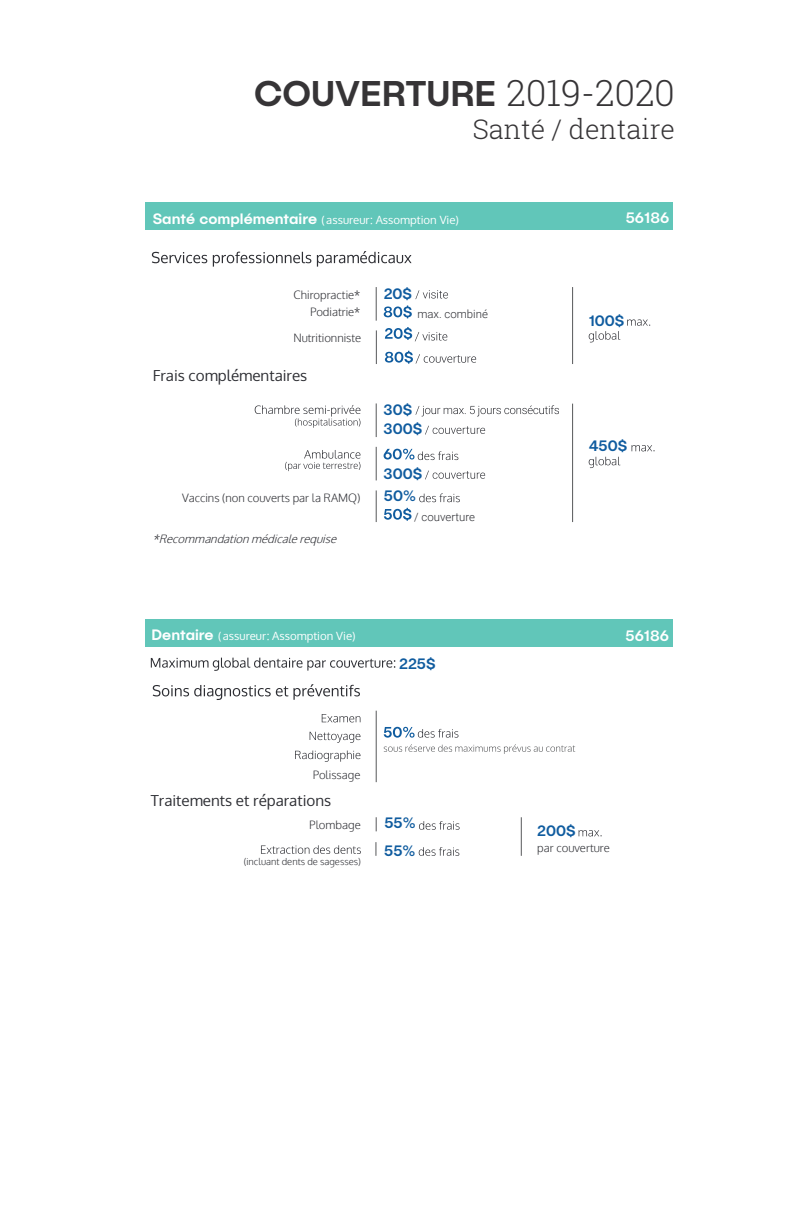
<style>
.page{position:relative;width:792px;height:1224px;background:#fff}
.page>*{position:absolute;margin:0;border:0;box-sizing:border-box;transform-origin:0 0}
.t1{font:500 36px "Publica Sans";color:#363436}
.t2{font:300 27px "Roboto Slab";color:#363436}
.t3{font:15.2px "Oxygen";color:#2d2e33}
.t4{font:500 15.2px "Publica Sans";color:#105c9f}
.t5{font:500 15.2px "Publica Sans";color:#fff}
.t6{font:300 11.4px "Oxygen";color:#2d2e33}
.t7{font:11.4px "Oxygen";color:#fff}
.t8{font:italic 300 11.4px "Oxygen";color:#2d2e33}
.t9{font:300 11.4px "Roboto";color:#2d2e33}
.t10{font:300 9.5px "Oxygen";color:#2d2e33}
.s1{font-family:"Roboto Slab";font-weight:300}
.s2{font-family:"Publica Sans";font-weight:500;font-size:15.2px}
</style>
<div class="page">
<div style="left:146px;top:202px;width:527px;height:27px;background:#61c6b9"></div>
<svg style="left:152px;top:251px;width:260px;height:16px"></svg>
<svg style="left:255px;top:405px;width:105px;height:23px"></svg>
<hr style="left:376px;top:287px;width:1px;height:34px;background:#57585a">
<hr style="left:376px;top:447px;width:1px;height:33px;background:#57585a">
<hr style="left:376px;top:403px;width:1px;height:34px;background:#57585a">
<svg style="left:415px;top:405px;width:144px;height:11px"></svg>
<svg style="left:425px;top:426px;width:60px;height:9px"></svg>
<svg style="left:384px;top:449px;width:74px;height:11px"></svg>
<svg style="left:425px;top:471px;width:60px;height:8px"></svg>
<svg style="left:285px;top:450px;width:75px;height:21px"></svg>
<svg style="left:415px;top:290px;width:33px;height:9px"></svg>
<svg style="left:384px;top:305px;width:28px;height:13px"></svg>
<svg style="left:419px;top:493px;width:41px;height:9px"></svg>
<svg style="left:384px;top:508px;width:28px;height:13px"></svg>
<hr style="left:376px;top:490px;width:1px;height:32px;background:#57585a">
<svg style="left:632px;top:445px;width:23px;height:6px"></svg>
<svg style="left:589px;top:457px;width:31px;height:11px"></svg>
<hr style="left:572px;top:404px;width:1px;height:118px;background:#57585a">
<hr style="left:376px;top:330px;width:1px;height:34px;background:#57585a">
<svg style="left:385px;top:327px;width:62px;height:14px"></svg>
<svg style="left:385px;top:351px;width:91px;height:13px"></svg>
<svg style="left:627px;top:319px;width:23px;height:7px"></svg>
<svg style="left:589px;top:331px;width:31px;height:11px"></svg>
<hr style="left:572px;top:287px;width:1px;height:77px;background:#57585a">
<svg style="left:153px;top:684px;width:207px;height:16px"></svg>
<svg style="left:322px;top:714px;width:38px;height:8px"></svg>
<svg style="left:310px;top:732px;width:50px;height:11px"></svg>
<svg style="left:295px;top:751px;width:65px;height:11px"></svg>
<hr style="left:376px;top:711px;width:1px;height:71px;background:#57585a">
<svg style="left:384px;top:727px;width:74px;height:11px"></svg>
<svg style="left:384px;top:744px;width:191px;height:10px"></svg>
<div style="left:146px;top:620px;width:527px;height:27px;background:#61c6b9"></div>
<svg style="left:151px;top:658px;width:244px;height:13px"></svg>
<svg style="left:375px;top:842px;width:1px;height:14px"></svg>
<svg style="left:419px;top:821px;width:41px;height:9px"></svg>
<svg style="left:376px;top:817px;width:1px;height:14px"></svg>
<svg style="left:261px;top:845px;width:100px;height:9px"></svg>
<svg style="left:419px;top:847px;width:40px;height:9px"></svg>
<svg style="left:579px;top:830px;width:23px;height:6px"></svg>
<hr style="left:521px;top:817px;width:1px;height:39px;background:#57585a">
<p class="t1" style="left:254px;top:70px;width:422px">COUVERTURE <span class="s1">2019-2020</span></p>
<p class="t2" style="left:473px;top:110px;width:204px">Santé / dentaire</p>
<p class="t7" style="left:153px;top:213px;width:308px"><span class="s2">Santé complémentaire</span> (assureur: Assomption Vie)</p>
<p class="t6" style="left:294px;top:288px;width:68px">Chiropractie*</p>
<p class="t6" style="left:310px;top:305px;width:52px">Podiatrie*</p>
<p class="t6" style="left:293px;top:331px;width:69px">Nutritionniste</p>
<p class="t3" style="left:153px;top:365px;width:156px">Frais complémentaires</p>
<p class="t6" style="left:182px;top:491px;width:180px">Vaccins (non couverts par la RAMQ)</p>
<p class="t8" style="left:153px;top:531px;width:189px">*Recommandationmédicalerequise</p>
<p class="t4" style="left:384px;top:284px;width:30px">20$</p>
<p class="t9" style="left:417px;top:306px;width:72px">max. combiné</p>
<p class="t4" style="left:384px;top:400px;width:30px">30$</p>
<p class="t4" style="left:384px;top:419px;width:40px">300$</p>
<p class="t4" style="left:384px;top:464px;width:40px">300$</p>
<p class="t4" style="left:384px;top:486px;width:34px">50%</p>
<p class="t9" style="left:414px;top:509px;width:62px">/ couverture</p>
<p class="t5" style="left:626px;top:208px;width:45px">56186</p>
<p class="t4" style="left:589px;top:311px;width:37px">100$</p>
<p class="t4" style="left:589px;top:436px;width:40px">450$</p>
<p class="t7" style="left:152px;top:629px;width:205px"><span class="s2">Dentaire</span> (assureur: Assomption Vie)</p>
<p class="t5" style="left:626px;top:626px;width:45px">56186</p>
<p class="t4" style="left:399px;top:654px;width:38px">225$</p>
<p class="t6" style="left:313px;top:768px;width:49px">Polissage</p>
<p class="t3" style="left:151px;top:790px;width:182px">Traitements et réparations</p>
<p class="t6" style="left:309px;top:818px;width:53px">Plombage</p>
<p class="t4" style="left:384px;top:813px;width:33px">55%</p>
<p class="t10" style="left:244px;top:856px;width:119px">(incluant dents de sagesses)</p>
<p class="t4" style="left:384px;top:841px;width:33px">55%</p>
<p class="t4" style="left:537px;top:821px;width:40px">200$</p>
<p class="t6" style="left:537px;top:840px;width:74px">par couverture</p>
</div>
